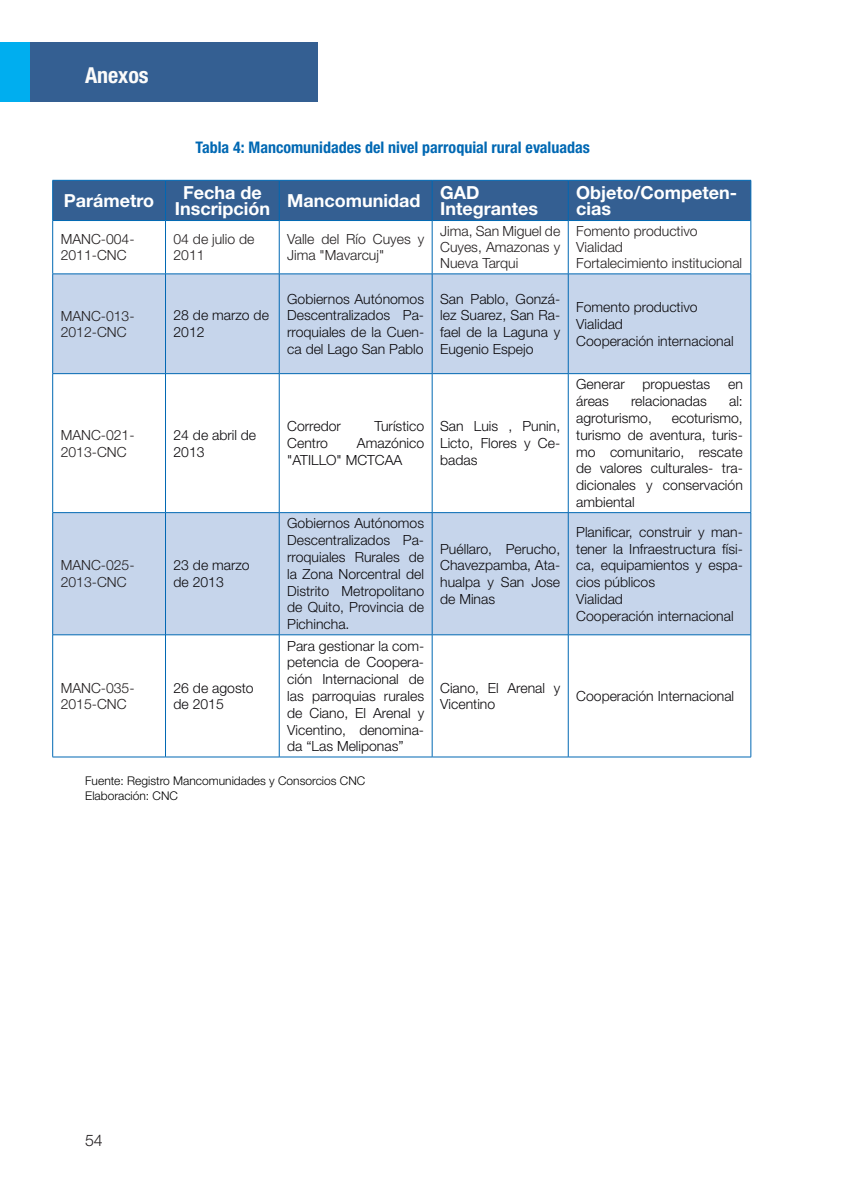
<style>
.page{position:relative;width:842px;height:1191px;background:#fff}
.page>*{position:absolute;margin:0;border:0;box-sizing:border-box;transform-origin:0 0}
.t1{font:700 condensed 22px "Helvetica Neue LT Std";color:#fbfbfa}
.t2{font:700 18px/16px "Helvetica Neue LT Std";color:#fff}
.t3{font:700 condensed 16px "Helvetica Neue LT Std";color:#0168b3}
.t4{font:300 16px "Helvetica Neue LT Std";color:#231f20}
.t5{font:300 14px/16.8px "Helvetica Neue LT Std";color:#0b090c}
.t6{font:300 14px/16px "Helvetica Neue LT Std";color:#231f20}
.t7{font:300 12px/14.4px "Helvetica Neue LT Std";color:#000}
</style>
<div class="page">
<div style="left:30px;top:42px;width:287px;height:60px;background:#345f92"></div>
<div style="left:0;top:42px;width:30px;height:60px;background:#00aeef"></div>
<div style="left:53px;top:181px;width:697px;height:39px;background:#345f92"></div>
<svg style="left:53px;top:274px;width:697px;height:360px;fill:#c6d5eb"></svg>
<hr style="left:52px;top:374px;width:1px;height:138px;background:#0168b3">
<hr style="left:53px;top:373px;width:112px;height:1px;background:#0168b3">
<hr style="left:166px;top:373px;width:113px;height:1px;background:#0168b3">
<hr style="left:279px;top:373px;width:153px;height:1px;background:#0168b3">
<hr style="left:432px;top:373px;width:136px;height:1px;background:#0168b3">
<hr style="left:568px;top:373px;width:183px;height:1px;background:#0168b3">
<hr style="left:165px;top:374px;width:1px;height:138px;background:#0168b3">
<hr style="left:279px;top:374px;width:1px;height:138px;background:#0168b3">
<hr style="left:432px;top:374px;width:1px;height:138px;background:#0168b3">
<hr style="left:568px;top:374px;width:1px;height:138px;background:#0168b3">
<hr style="left:750px;top:374px;width:1px;height:138px;background:#0168b3">
<hr style="left:52px;top:512px;width:113px;height:1px;background:#0168b3">
<hr style="left:165px;top:512px;width:114px;height:1px;background:#0168b3">
<hr style="left:279px;top:512px;width:153px;height:1px;background:#0168b3">
<hr style="left:432px;top:512px;width:136px;height:1px;background:#0168b3">
<hr style="left:568px;top:512px;width:183px;height:1px;background:#0168b3">
<hr style="left:52px;top:635px;width:1px;height:121px;background:#0168b3">
<hr style="left:53px;top:634px;width:112px;height:1px;background:#0168b3">
<hr style="left:166px;top:634px;width:113px;height:1px;background:#0168b3">
<hr style="left:279px;top:634px;width:153px;height:1px;background:#0168b3">
<hr style="left:432px;top:634px;width:136px;height:1px;background:#0168b3">
<hr style="left:568px;top:634px;width:183px;height:1px;background:#0168b3">
<hr style="left:165px;top:635px;width:1px;height:121px;background:#0168b3">
<hr style="left:279px;top:635px;width:1px;height:121px;background:#0168b3">
<hr style="left:432px;top:635px;width:1px;height:121px;background:#0168b3">
<hr style="left:568px;top:635px;width:1px;height:121px;background:#0168b3">
<hr style="left:750px;top:635px;width:1px;height:121px;background:#0168b3">
<hr style="left:52px;top:756px;width:113px;height:1px;background:#0168b3">
<hr style="left:165px;top:756px;width:114px;height:1px;background:#0168b3">
<hr style="left:279px;top:756px;width:153px;height:1px;background:#0168b3">
<hr style="left:432px;top:756px;width:136px;height:1px;background:#0168b3">
<hr style="left:568px;top:756px;width:183px;height:1px;background:#0168b3">
<hr style="left:52px;top:181px;width:1px;height:39px;background:#0168b3">
<hr style="left:165px;top:181px;width:1px;height:39px;background:#0168b3">
<hr style="left:279px;top:181px;width:1px;height:39px;background:#0168b3">
<hr style="left:432px;top:181px;width:1px;height:39px;background:#0168b3">
<hr style="left:568px;top:181px;width:1px;height:39px;background:#0168b3">
<hr style="left:750px;top:181px;width:1px;height:39px;background:#0168b3">
<hr style="left:52px;top:220px;width:1px;height:54px;background:#0168b3">
<hr style="left:165px;top:221px;width:1px;height:53px;background:#0168b3">
<hr style="left:279px;top:221px;width:1px;height:53px;background:#0168b3">
<hr style="left:432px;top:221px;width:1px;height:53px;background:#0168b3">
<hr style="left:568px;top:221px;width:1px;height:53px;background:#0168b3">
<hr style="left:750px;top:220px;width:1px;height:54px;background:#0168b3">
<hr style="left:52px;top:273px;width:113px;height:1px;background:#0168b3">
<hr style="left:52px;top:274px;width:1px;height:100px;background:#0168b3">
<hr style="left:165px;top:273px;width:114px;height:1px;background:#0168b3">
<hr style="left:165px;top:274px;width:1px;height:100px;background:#0168b3">
<hr style="left:279px;top:273px;width:153px;height:1px;background:#0168b3">
<hr style="left:279px;top:274px;width:1px;height:100px;background:#0168b3">
<hr style="left:432px;top:273px;width:136px;height:1px;background:#0168b3">
<hr style="left:432px;top:274px;width:1px;height:100px;background:#0168b3">
<hr style="left:568px;top:273px;width:183px;height:1px;background:#0168b3">
<hr style="left:568px;top:274px;width:1px;height:100px;background:#0168b3">
<hr style="left:750px;top:274px;width:1px;height:100px;background:#0168b3">
<hr style="left:52px;top:513px;width:1px;height:122px;background:#0168b3">
<hr style="left:165px;top:513px;width:1px;height:122px;background:#0168b3">
<hr style="left:279px;top:513px;width:1px;height:122px;background:#0168b3">
<hr style="left:432px;top:513px;width:1px;height:122px;background:#0168b3">
<hr style="left:568px;top:513px;width:1px;height:122px;background:#0168b3">
<hr style="left:750px;top:513px;width:1px;height:122px;background:#0168b3">
<hr style="left:52px;top:180px;width:113px;height:1px;background:#0168b3">
<hr style="left:53px;top:220px;width:112px;height:1px;background:#0168b3">
<hr style="left:165px;top:180px;width:114px;height:1px;background:#0168b3">
<hr style="left:279px;top:180px;width:153px;height:1px;background:#0168b3">
<hr style="left:432px;top:180px;width:136px;height:1px;background:#0168b3">
<hr style="left:568px;top:180px;width:183px;height:1px;background:#0168b3">
<hr style="left:165px;top:220px;width:114px;height:1px;background:#0168b3">
<hr style="left:279px;top:220px;width:153px;height:1px;background:#0168b3">
<hr style="left:432px;top:220px;width:136px;height:1px;background:#0168b3">
<hr style="left:568px;top:220px;width:183px;height:1px;background:#0168b3">
<h1 class="t1" style="left:85px;top:61px;width:65px">Anexos</h1>
<p class="t2" style="left:64px;top:192px;width:92px">Parámetro</p>
<p class="t3" style="left:196px;top:137px;width:396px">Tabla 4: Mancomunidades del nivel parroquial rural evaluadas</p>
<p class="t2" style="left:175px;top:192px;width:306px">Inscripción Mancomunidad GAD</p>
<p class="t2" style="left:183px;top:184px;width:80px">Fecha de</p>
<p class="t2" style="left:440px;top:200px;width:99px">Integrantes</p>
<p class="t2" style="left:576px;top:184px;width:162px">Objeto/Competen&shy;cias</p>
<p class="t6" style="left:61px;top:231px;width:75px">MANC-004-<br>2011-CNC</p>
<p class="t6" style="left:173px;top:231px;width:82px">04 de julio de<br>2011</p>
<p class="t6" style="left:287px;top:231px;width:138px">Valle del Río Cuyes y<br>Jima "Mavarcuj"</p>
<p class="t6" style="left:440px;top:223px;width:122px;text-align:justify">Jima, San Miguel de Cuyes, Amazonas y Nueva Tarqui</p>
<p class="t6" style="left:576px;top:223px;width:167px">Fomento productivo<br>Vialidad<br>Fortalecimiento institucional</p>
<p class="t6" style="left:61px;top:307px;width:75px">MANC-013-<br>2012-CNC</p>
<p class="t5" style="left:173px;top:307px;width:97px">28 de marzo de<br>2012</p>
<p class="t5" style="left:287px;top:290px;width:138px;text-align:justify">Gobiernos Autónomos Descentralizados Pa&shy;rroquiales de la Cuen&shy;ca del Lago San Pablo</p>
<p class="t5" style="left:440px;top:290px;width:122px;text-align:justify">San Pablo, Gonzá&shy;lez Suarez, San Ra&shy;fael de la Laguna y Eugenio Espejo</p>
<p class="t5" style="left:576px;top:298px;width:159px">Fomento productivo<br>Vialidad<br>Cooperación internacional</p>
<p class="t6" style="left:61px;top:426px;width:75px;line-height:16.8px">MANC-021-<br>2013-CNC</p>
<p class="t5" style="left:173px;top:426px;width:84px">24 de abril de<br>2013</p>
<p class="t6" style="left:61px;top:556px;width:75px;line-height:16.8px">MANC-025-<br>2013-CNC</p>
<p class="t5" style="left:173px;top:556px;width:78px">23 de marzo de 2013</p>
<p class="t6" style="left:61px;top:679px;width:75px;line-height:16.8px">MANC-035-<br>2015-CNC</p>
<p class="t5" style="left:173px;top:679px;width:82px">26 de agosto de 2015</p>
<p class="t5" style="left:287px;top:418px;width:55px">Corredor</p>
<p class="t5" style="left:375px;top:418px;width:51px">Turístico</p>
<p class="t5" style="left:287px;top:434px;width:42px">Centro</p>
<p class="t5" style="left:287px;top:434px;width:138px;text-indent:70px">Amazónico "ATILLO" MCTCAA</p>
<p class="t5" style="left:287px;top:514px;width:138px;text-align:justify">Gobiernos Autónomos Descentralizados Pa&shy;rroquiales Rurales de la Zona Norcentral del Distrito Metropolitano de Quito, Provincia de Pichincha.</p>
<p class="t5" style="left:287px;top:637px;width:138px;text-align:justify">Para gestionar la com&shy;petencia de Coopera&shy;ción Internacional de las parroquias rurales de Ciano, El Arenal y Vicentino, denomina&shy;da “Las Meliponas”</p>
<p class="t7" style="left:85px;top:773px;width:282px">Fuente: Registro Mancomunidades y Consorcios CNC<br>Elaboración: CNC</p>
<p class="t5" style="left:440px;top:418px;width:122px;text-align:justify">San Luis , Punin, Licto, Flores y Ce&shy;badas</p>
<p class="t5" style="left:440px;top:540px;width:122px;text-align:justify">Puéllaro, Perucho, Chavezpamba, Ata&shy;hualpa y San Jose de Minas</p>
<p class="t5" style="left:576px;top:376px;width:50px">Generar</p>
<p class="t5" style="left:643px;top:376px;width:69px">propuestas</p>
<p class="t5" style="left:728px;top:376px;width:16px">en</p>
<p class="t5" style="left:576px;top:392px;width:34px">áreas</p>
<p class="t5" style="left:631px;top:392px;width:77px">relacionadas</p>
<p class="t5" style="left:729px;top:392px;width:15px">al:</p>
<p class="t5" style="left:576px;top:409px;width:77px">agroturismo,</p>
<p class="t5" style="left:576px;top:409px;width:168px;text-align:justify;text-indent:96px">ecoturismo, turismo de aventura, turis&shy;mo comunitario, rescate de valores culturales- tra&shy;dicionales y conservación ambiental</p>
<p class="t5" style="left:576px;top:523px;width:168px">Planificar, construir y man&shy;tener la Infraestructura físi&shy;ca, equipamientos y espa&shy;cios públicos<br>Vialidad<br>Cooperación internacional</p>
<p class="t5" style="left:440px;top:679px;width:122px">Ciano, El Arenal y<br>Vicentino</p>
<p class="t5" style="left:576px;top:687px;width:159px">Cooperación Internacional</p>
<p class="t4" style="left:85px;top:1130px;width:19px">54</p>
</div>
